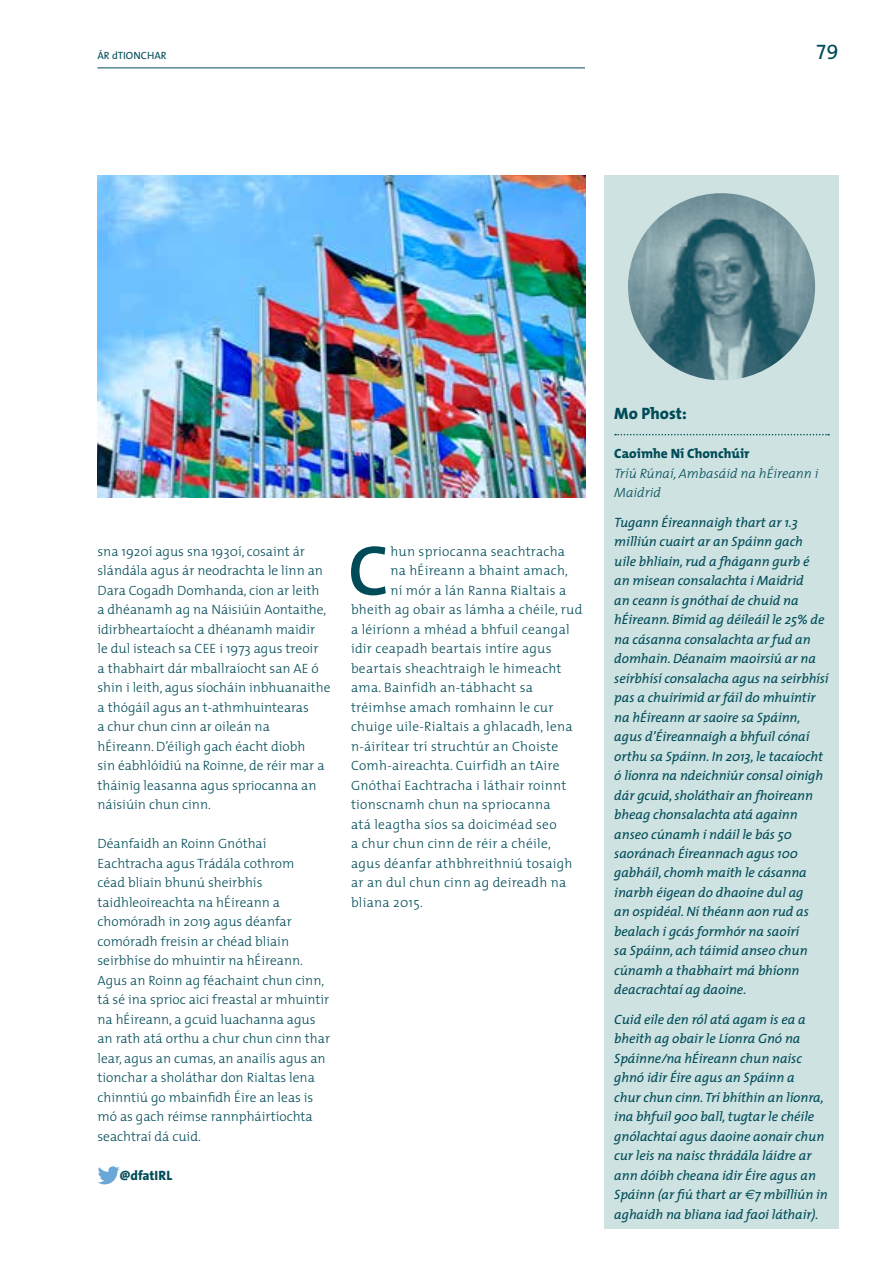
<style>
.page{position:relative;width:893px;height:1263px;background:#fff}
.page>*{position:absolute;margin:0;border:0;box-sizing:border-box;transform-origin:0 0}
.t1{font:600 71.25px "The Mix";color:#004b58}
.t2{font:21px "The Sans Caps";color:#004b58}
.t3{font:800 16.5px "The Mix";color:#004b58}
.t4{font:italic 13.5px/19.5px "The Mix";letter-spacing:-.005em;color:#004b58}
.t5{font:300 13.5px/19.5px "The Mix";color:#004b58}
.t6{font:300 13.5px "The Mix";letter-spacing:.02em;color:#004b58}
.t7{font:italic 300 13.5px/19.5px "The Mix";color:#004b58}
.t8{font:800 13.5px "The Mix";color:#004b58}
.t9{font:800 13.5px "The Sans";color:#004b58}
.t10{font:10.5px "The Sans";color:#004b58}
.s1{font-family:"Euro Sans"}
</style>
<div class="page">
<hr style="left:98px;top:68px;width:487px;height:1px;background:#004b58">
<svg style="left:98px;top:1166px;width:22px;height:18px"></svg>
<img style="left:98px;top:176px;width:487px;height:321px">
<div style="left:604px;top:175px;width:234px;height:1053px;background:#cde2e1"></div>
<svg style="left:615px;top:434px;width:214px;height:1px"></svg>
<img style="left:628px;top:193px;width:187px;height:187px;border-radius:94px">
<p class="t10" style="left:98px;top:46px;width:71px">ÁR dTIONCHAR</p>
<h2 class="t2" style="left:816px;top:34px;width:24px">79</h2>
<p class="t5" style="left:98px;top:541px;width:235px">sna 1920í agus sna 1930í, cosaint ár slándála agus ár neodrachta le linn an Dara Cogadh Domhanda, cion ar leith<br>a dhéanamh ag na Náisiúin Aontaithe, idirbheartaíocht a dhéanamh maidir<br>le dul isteach sa CEE i 1973 agus treoir<br>a thabhairt dár mballraíocht san AE ó shin i leith, agus síocháin inbhuanaithe a thógáil agus an t-athmhuintearas<br>a chur chun cinn ar oileán na<br>hÉireann. D’éiligh gach éacht díobh<br>sin éabhlóidiú na Roinne, de réir mar a tháinig leasanna agus spriocanna an náisiúin chun cinn.</p>
<p class="t5" style="left:98px;top:833px;width:234px">Déanfaidh an Roinn Gnóthaí Eachtracha agus Trádála cothrom<br>céad bliain bhunú sheirbhís taidhleoireachta na hÉireann a chomóradh in 2019 agus déanfar comóradh freisin ar chéad bliain seirbhíse do mhuintir na hÉireann.<br>Agus an Roinn ag féachaint chun cinn, tá sé ina sprioc aici freastal ar mhuintir na hÉireann, a gcuid luachanna agus an rath atá orthu a chur chun cinn thar lear, agus an cumas, an anailís agus an tionchar a sholáthar don Rialtas lena chinntiú go mbainfidh Éire an leas is mó as gach réimse rannpháirtíochta seachtraí dá cuid.</p>
<p class="t9" style="left:120px;top:1164px;width:54px">@dfatIRL</p>
<h1 class="t1" style="left:348px;top:511px;width:42px">C</h1>
<p class="t6" style="left:390px;top:540px;width:176px">hun spriocanna seachtracha</p>
<p class="t6" style="left:390px;top:560px;width:179px">na hÉireann a bhaint amach,</p>
<p class="t6" style="left:390px;top:579px;width:177px">ní mór a lán Ranna Rialtais a</p>
<p class="t6" style="left:351px;top:599px;width:233px">bheith ag obair as lámha a chéile, rud</p>
<p class="t6" style="left:351px;top:618px;width:220px">a léiríonn a mhéad a bhfuil ceangal</p>
<p class="t6" style="left:351px;top:638px;width:202px">idir ceapadh beartais intíre agus</p>
<p class="t6" style="left:351px;top:657px;width:212px">beartais sheachtraigh le himeacht</p>
<p class="t6" style="left:351px;top:676px;width:183px">ama. Bainfidh an-tábhacht sa</p>
<p class="t6" style="left:351px;top:696px;width:204px">tréimhse amach romhainn le cur</p>
<p class="t6" style="left:351px;top:715px;width:223px">chuige uile-Rialtais a ghlacadh, lena</p>
<p class="t6" style="left:351px;top:735px;width:209px">n-áirítear trí struchtúr an Choiste</p>
<p class="t6" style="left:351px;top:754px;width:210px">Comh-aireachta. Cuirfidh an tAire</p>
<p class="t6" style="left:351px;top:774px;width:217px">Gnóthaí Eachtracha i láthair roinnt</p>
<p class="t6" style="left:351px;top:793px;width:201px">tionscnamh chun na spriocanna</p>
<p class="t6" style="left:351px;top:813px;width:207px">atá leagtha síos sa doiciméad seo</p>
<p class="t6" style="left:351px;top:832px;width:201px">a chur chun cinn de réir a chéile,</p>
<p class="t6" style="left:351px;top:852px;width:223px">agus déanfar athbhreithniú tosaigh</p>
<p class="t6" style="left:351px;top:871px;width:217px">ar an dul chun cinn ag deireadh na</p>
<p class="t6" style="left:351px;top:891px;width:74px">bliana 2015.</p>
<p class="t3" style="left:614px;top:400px;width:74px">Mo Phost:</p>
<p class="t8" style="left:614px;top:442px;width:137px">Caoimhe Ní Chonchúir</p>
<p class="t7" style="left:614px;top:463px;width:206px">Tríú Rúnaí, Ambasáid na hÉireann i<br>Maidrid</p>
<p class="t4" style="left:614px;top:512px;width:216px">Tugann Éireannaigh thart ar 1.3 milliún cuairt ar an Spáinn gach<br>uile bhliain, rud a fhágann gurb é<br>an misean consalachta i Maidrid<br>an ceann is gnóthaí de chuid na hÉireann. Bímid ag déileáil le 25% de na cásanna consalachta ar fud an domhain. Déanaim maoirsiú ar na seirbhísí consalacha agus na seirbhísí pas a chuirimid ar fáil do mhuintir na hÉireann ar saoire sa Spáinn, agus d’Éireannaigh a bhfuil cónaí orthu sa Spáinn. In 2013, le tacaíocht ó líonra na ndeichniúr consal oinigh dár gcuid, sholáthair an fhoireann bheag chonsalachta atá againn anseo cúnamh i ndáil le bás 50 saoránach Éireannach agus 100 gabháil, chomh maith le cásanna inarbh éigean do dhaoine dul ag<br>an ospidéal. Ní théann aon rud as bealach i gcás formhór na saoirí<br>sa Spáinn, ach táimid anseo chun cúnamh a thabhairt má bhíonn deacrachtaí ag daoine.</p>
<p class="t4" style="left:614px;top:1009px;width:215px">Cuid eile den ról atá agam is ea a bheith ag obair le Líonra Gnó na Spáinne/na hÉireann chun naisc ghnó idir Éire agus an Spáinn a<br>chur chun cinn. Trí bhíthin an líonra, ina bhfuil 900 ball, tugtar le chéile gnólachtaí agus daoine aonair chun cur leis na naisc thrádála láidre ar ann dóibh cheana idir Éire agus an Spáinn (ar fiú thart ar <span class="s1">€</span>7 mbilliún in aghaidh na bliana iad faoi láthair).</p>
</div>
